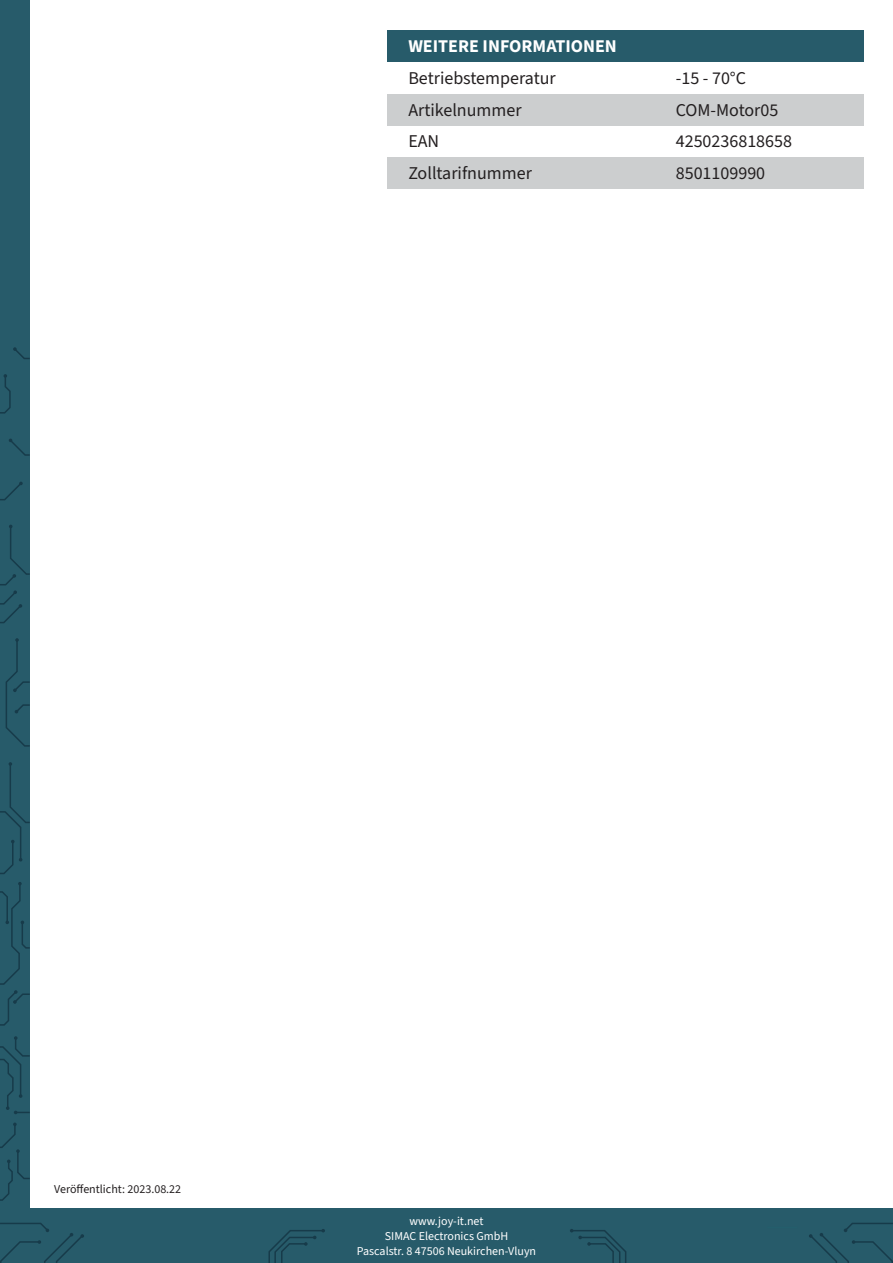
<style>
.page{position:relative;width:893px;height:1263px;background:#fff}
.page>*{position:absolute;margin:0;border:0;box-sizing:border-box;transform-origin:0 0}
.t1{font:18px "Source Sans 3";color:#231f20}
.t2{font:700 18px "Source Sans 3";color:#fff}
.t3{font:12px "Source Sans 3";color:#fff}
.t4{font:12px "Source Sans 3";color:#231f20}
</style>
<div class="page">
<div style="left:0;top:0;width:30px;height:1263px;background:#275b6a"></div>
<svg style="left:0;top:1122px;width:30px;height:79px"></svg>
<svg style="left:0;top:1036px;width:30px;height:78px"></svg>
<svg style="left:0;top:882px;width:30px;height:144px"></svg>
<svg style="left:0;top:762px;width:30px;height:112px"></svg>
<svg style="left:5px;top:638px;width:25px;height:109px"></svg>
<svg style="left:0;top:525px;width:30px;height:99px"></svg>
<svg style="left:0;top:482px;width:23px;height:19px"></svg>
<svg style="left:9px;top:438px;width:21px;height:18px"></svg>
<svg style="left:0;top:374px;width:11px;height:40px"></svg>
<svg style="left:13px;top:347px;width:17px;height:12px"></svg>
<div style="left:387px;top:158px;width:476px;height:31px;background:#cccecf"></div>
<div style="left:387px;top:30px;width:476px;height:32px;background:#275b6a"></div>
<div style="left:387px;top:94px;width:476px;height:32px;background:#cccecf"></div>
<div style="left:0;top:1209px;width:893px;height:54px;background:#275b6a"></div>
<svg style="left:268px;top:1229px;width:57px;height:34px"></svg>
<svg style="left:570px;top:1229px;width:57px;height:34px"></svg>
<svg style="left:0;top:1223px;width:84px;height:40px"></svg>
<svg style="left:809px;top:1223px;width:84px;height:40px"></svg>
<p class="t2" style="left:408px;top:34px;width:210px">WEITERE INFORMATIONEN</p>
<p class="t1" style="left:408px;top:66px;width:149px">Betriebstemperatur</p>
<p class="t1" style="left:676px;top:66px;width:72px">-15 - 70°C</p>
<p class="t1" style="left:408px;top:98px;width:115px">Artikelnummer</p>
<p class="t1" style="left:676px;top:98px;width:104px">COM-Motor05</p>
<p class="t1" style="left:408px;top:129px;width:32px">EAN</p>
<p class="t1" style="left:676px;top:129px;width:118px">4250236818658</p>
<p class="t1" style="left:408px;top:161px;width:125px">Zolltarifnummer</p>
<p class="t1" style="left:676px;top:161px;width:91px">8501109990</p>
<p class="t4" style="left:54px;top:1181px;width:129px">Veröffentlicht: 2023.08.22</p>
<p class="t3" style="left:410px;top:1213px;width:75px">www.joy-it.net</p>
<p class="t3" style="left:385px;top:1228px;width:125px">SIMAC Electronics GmbH</p>
<p class="t3" style="left:357px;top:1243px;width:181px">Pascalstr. 8 47506 Neukirchen-Vluyn</p>
</div>
